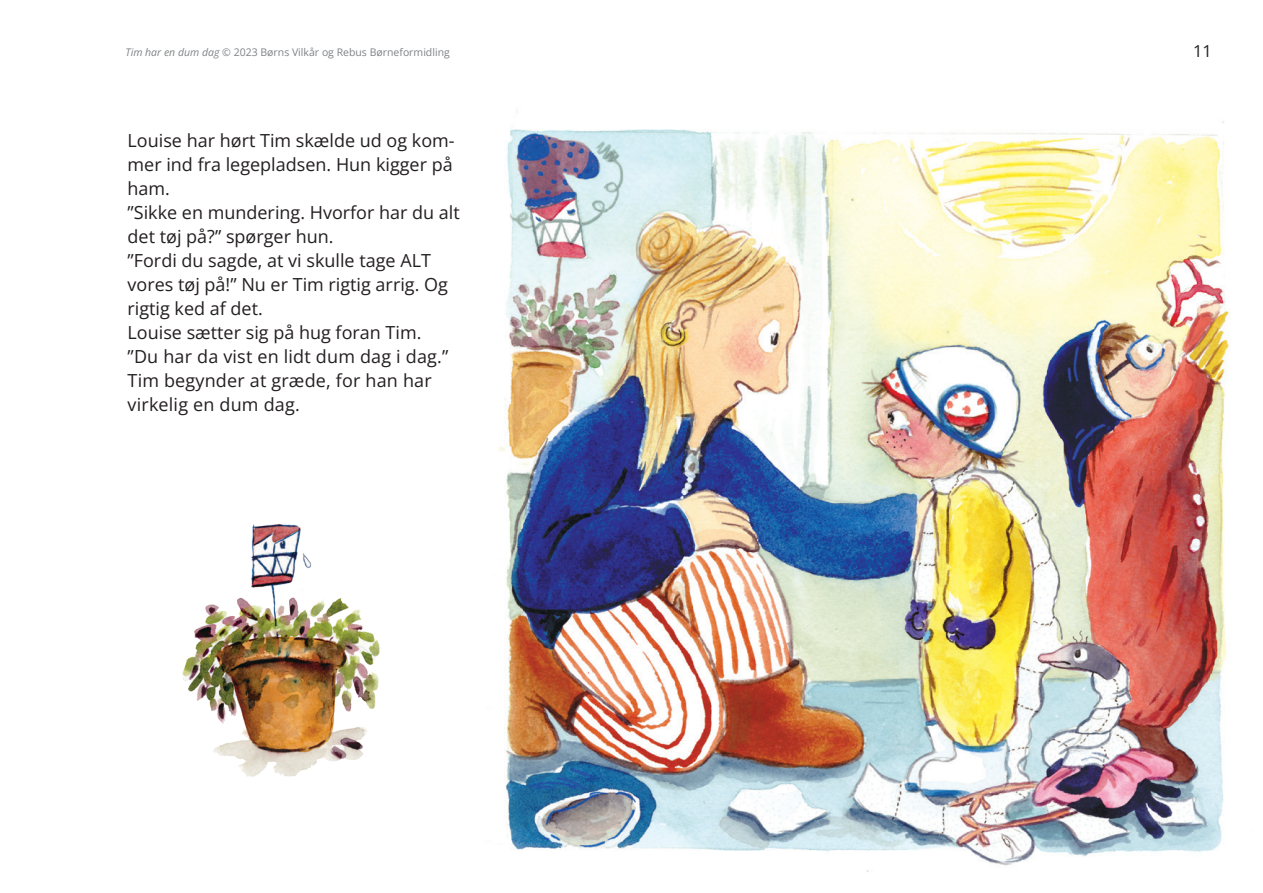
<style>
.page{position:relative;width:1263px;height:893px;background:#fff}
.page>*{position:absolute;margin:0;border:0;box-sizing:border-box;transform-origin:0 0}
.t1{font:18px/24px "Open Sans";color:#231f20}
.t2{font:16.5px "Open Sans";color:#231f20}
.t3{font:10.5px "Open Sans";color:#808285}
.s1{font-style:italic}
</style>
<div class="page">
<img style="left:498px;top:109px;width:731px;height:763px">
<img style="left:182px;top:524px;width:198px;height:253px">
<p class="t3" style="left:125px;top:45px;width:326px"><span class="s1">Tim har en dum dag</span> © 2023 Børns Vilkår og Rebus Børneformidling</p>
<p class="t2" style="left:1193px;top:40px;width:20px">11</p>
<p class="t1" style="left:128px;top:128px;width:329px;text-align:justify">Louise har hørt Tim skælde ud og kom&shy;mer ind fra legepladsen. Hun kigger på ham.</p>
<p class="t1" style="left:128px;top:200px;width:334px">”Sikke en mundering. Hvorfor har du alt det tøj på?” spørger hun.</p>
<p class="t1" style="left:128px;top:248px;width:322px">”Fordi du sagde, at vi skulle tage ALT vores tøj på!” Nu er Tim rigtig arrig. Og rigtig ked af det.</p>
<p class="t1" style="left:128px;top:320px;width:295px">Louise sætter sig på hug foran Tim.</p>
<p class="t1" style="left:128px;top:344px;width:322px">”Du har da vist en lidt dum dag i dag.”<br>Tim begynder at græde, for han har virkelig en dum dag.</p>
</div>
